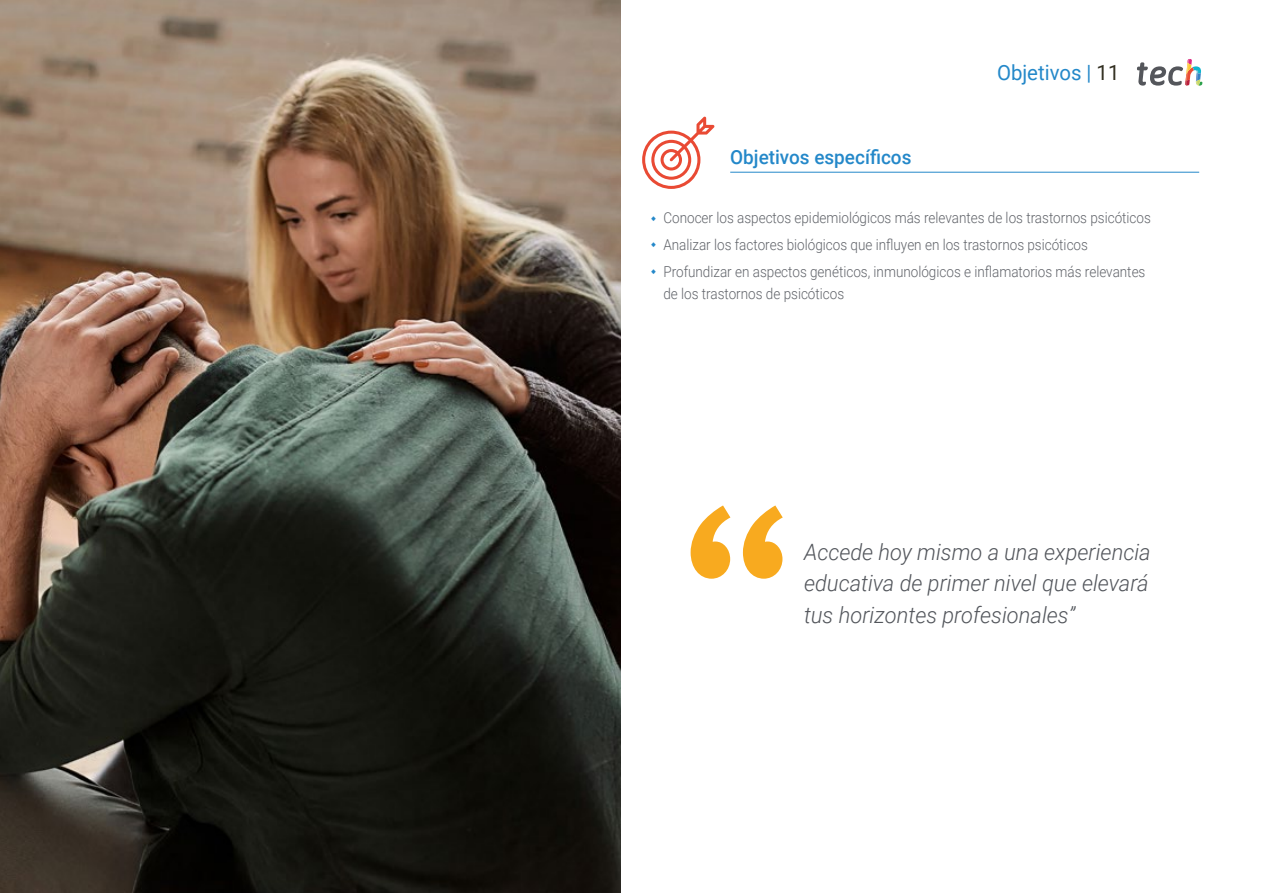
<style>
.page{position:relative;width:1263px;height:893px;background:#fff}
.page>*{position:absolute;margin:0;border:0;box-sizing:border-box;transform-origin:0 0}
.t1{font:italic 300 22.5px/31.5px "Roboto";color:#52555b;text-align:justify}
.t2{font:21px "Roboto";color:#2488c9}
.t3{font:500 19.5px "Roboto";color:#2488c9}
.t4{font:300 15px/26.7px "Roboto";color:#61646a;scale:.9 1}
.s1{color:#312e20}
</style>
<div class="page">
<hr style="left:730px;top:172px;width:469px;height:1px;background:#2488c9">
<svg style="left:642px;top:117px;width:72px;height:72px"></svg>
<img style="left:0;top:0;width:621px;height:893px">
<svg style="left:691px;top:505px;width:92px;height:74px"></svg>
<svg style="left:1137px;top:59px;width:65px;height:27px"></svg>
<h3 class="t3" style="left:730px;top:143px;width:183px">Objetivos específicos</h3>
<h2 class="t2" style="left:997px;top:57px;width:124px">Objetivos | <span class="s1">11</span></h2>
<p class="t4" style="left:663px;top:204px;width:543px">Conocer los aspectos epidemiológicos más relevantes de los trastornos psicóticos<br>Analizar los factores biológicos que influyen en los trastornos psicóticos<br>Profundizar en aspectos genéticos, inmunológicos e inflamatorios más relevantes</p>
<p class="t4" style="left:663px;top:280px;width:202px">de los trastornos de psicóticos</p>
<h1 class="t1" style="left:804px;top:535px;width:348px">Accede hoy mismo a una experiencia educativa de primer nivel que elevará tus horizontes profesionales”</h1>
</div>
